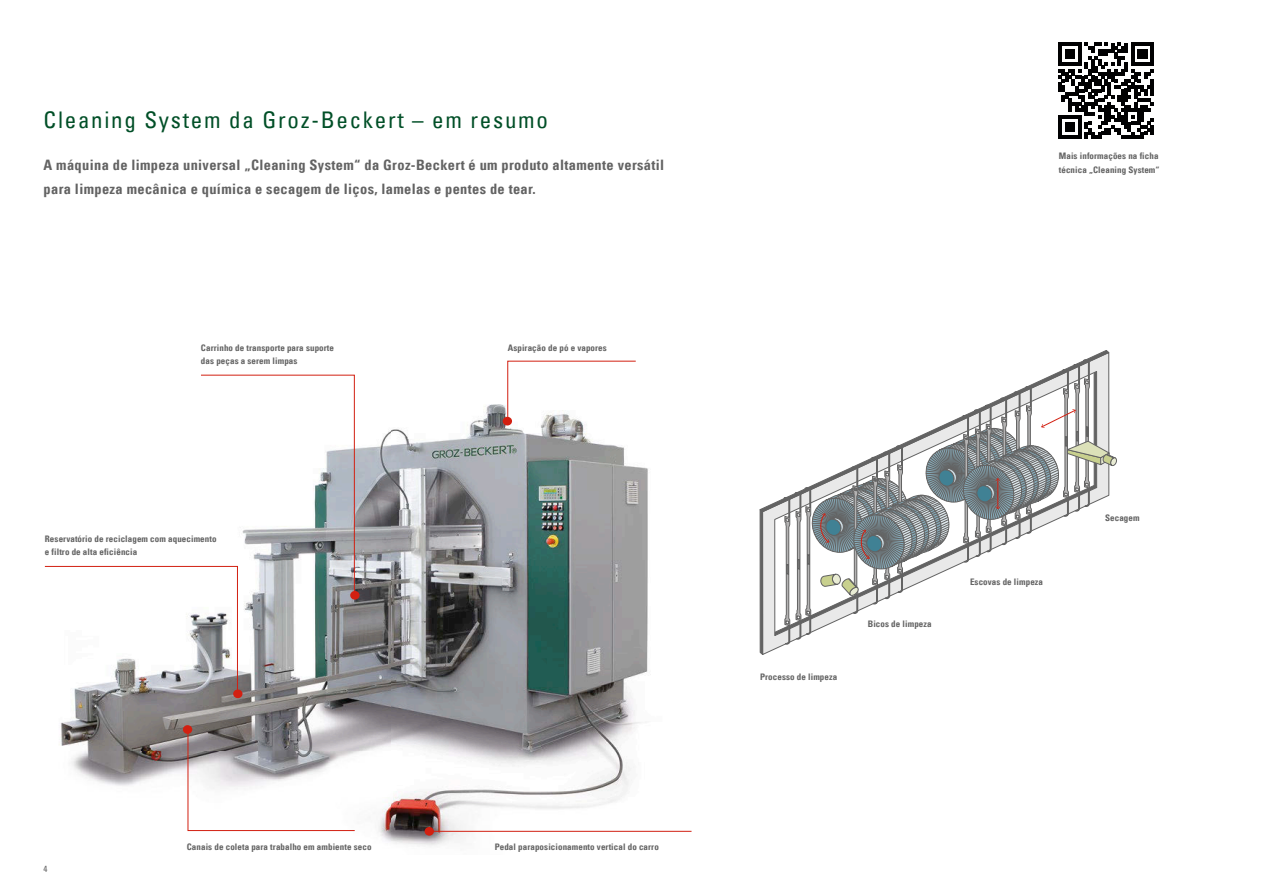
<style>
.page{position:relative;width:1263px;height:893px;background:#fff}
.page>*{position:absolute;margin:0;border:0;box-sizing:border-box;transform-origin:0 0}
.t1{font:condensed 22.95px "Univers Com 57";letter-spacing:.075em;color:#014f27}
.t2{font:14.4px/23.9px "Univers Com 67 Bold Cond";letter-spacing:.025em;color:#636363}
.t3{font:9px/13.4px "Univers Com 67 Bold Cond";letter-spacing:.01em;color:#636363}
.t4{font:condensed 9px "Univers Com 57";color:#636363}
</style>
<div class="page">
<svg style="left:763px;top:512px;width:21px;height:143px"></svg>
<svg style="left:759px;top:350px;width:350px;height:162px"></svg>
<svg style="left:760px;top:509px;width:3px;height:146px"></svg>
<svg style="left:783px;top:359px;width:334px;height:286px"></svg>
<img style="left:59px;top:404px;width:633px;height:442px">
<div style="left:350px;top:591px;width:10px;height:9px;background:#d22011;border-radius:50%"></div>
<div style="left:503px;top:417px;width:9px;height:8px;background:#d22011;border-radius:50%"></div>
<div style="left:425px;top:827px;width:9px;height:9px;background:#d22011;border-radius:50%"></div>
<div style="left:183px;top:725px;width:9px;height:9px;background:#d22011;border-radius:50%"></div>
<hr style="left:429px;top:831px;width:262px;height:1px;background:#d22011">
<svg style="left:507px;top:360px;width:129px;height:62px"></svg>
<svg style="left:187px;top:729px;width:168px;height:102px"></svg>
<svg style="left:44px;top:374px;width:311px;height:324px"></svg>
<svg style="left:1058px;top:43px;width:96px;height:95px"></svg>
<h1 class="t1" style="left:44px;top:105px;width:506px">Cleaning System da Groz-Beckert – em resumo</h1>
<h2 class="t2" style="left:44px;top:153px;width:622px">A máquina de limpeza universal „Cleaning System“ da Groz-Beckert é um produto altamente versátil para limpeza mecânica e química e secagem de liços, lamelas e pentes de tear.</h2>
<p class="t3" style="left:201px;top:341px;width:135px">Carrinho de transporte para suporte</p>
<p class="t3" style="left:508px;top:341px;width:101px">Aspiração de pó e vapores</p>
<p class="t3" style="left:201px;top:354px;width:98px">das peças a serem limpas</p>
<p class="t3" style="left:45px;top:532px;width:173px">Reservatório de reciclagem com aquecimento e filtro de alta eficiência</p>
<p class="t4" style="left:44px;top:863px;width:5px">4</p>
<p class="t3" style="left:187px;top:840px;width:186px">Canais de coleta para trabalho em ambiente seco</p>
<p class="t3" style="left:495px;top:840px;width:166px">Pedal paraposicionamento vertical do carro</p>
<p class="t3" style="left:1059px;top:150px;width:102px">Mais informações na ficha técnica „Cleaning System“</p>
<p class="t3" style="left:760px;top:670px;width:79px">Processo de limpeza</p>
<p class="t3" style="left:868px;top:617px;width:65px">Bicos de limpeza</p>
<p class="t3" style="left:970px;top:575px;width:75px">Escovas de limpeza</p>
<p class="t3" style="left:1105px;top:511px;width:36px">Secagem</p>
</div>
